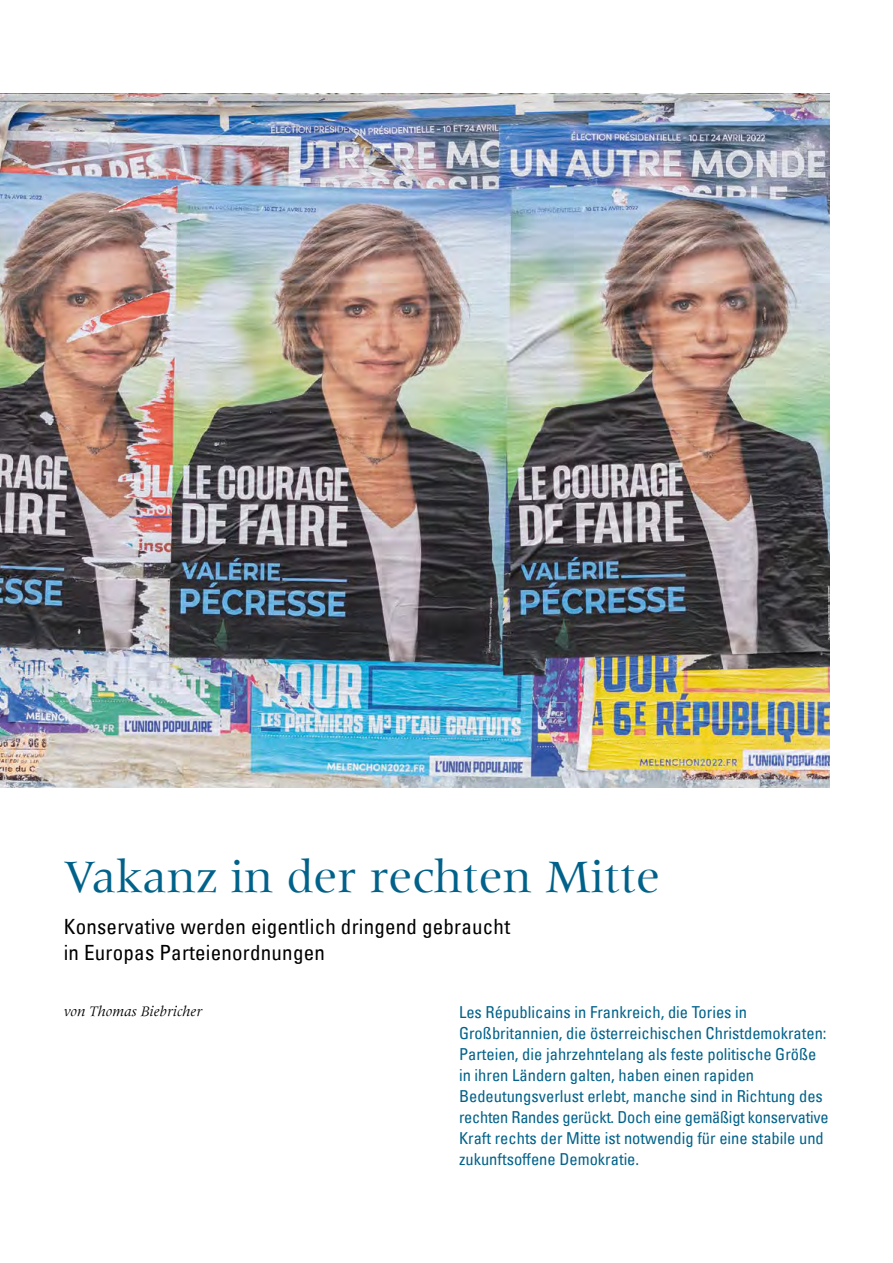
<style>
.page{position:relative;width:893px;height:1263px;background:#fff}
.page>*{position:absolute;margin:0;border:0;box-sizing:border-box;transform-origin:0 0}
.t1{font:48px "Meridien";color:#00628a}
.t2{font:condensed 21px/25.2px "Univers Com 57";letter-spacing:.01em;color:#000}
.t3{font:condensed 16.5px/21px "Univers Com 57";color:#00628a}
.t4{font:italic 15px "Meridien Com";color:#000}
</style>
<div class="page">
<img style="left:0;top:94px;width:829px;height:693px">
<h1 class="t1" style="left:64px;top:850px;width:598px">Vakanz in der rechten Mitte</h1>
<p class="t2" style="left:64px;top:914px;width:448px">Konservative werden eigentlich dringend gebraucht in Europas Parteienordnungen</p>
<p class="t4" style="left:64px;top:1002px;width:140px">von Thomas Biebricher</p>
<p class="t3" style="left:459px;top:1001px;width:371px">Les Républicains in Frankreich, die Tories in Großbritannien, die österreichischen Christdemokraten:<br>Parteien, die jahrzehntelang als feste politische Größe in ihren Ländern galten, haben einen rapiden Bedeutungsverlust erlebt, manche sind in Richtung des rechten Randes gerückt. Doch eine gemäßigt konservative Kraft rechts der Mitte ist notwendig für eine stabile und zukunftsoffene Demokratie.</p>
</div>
